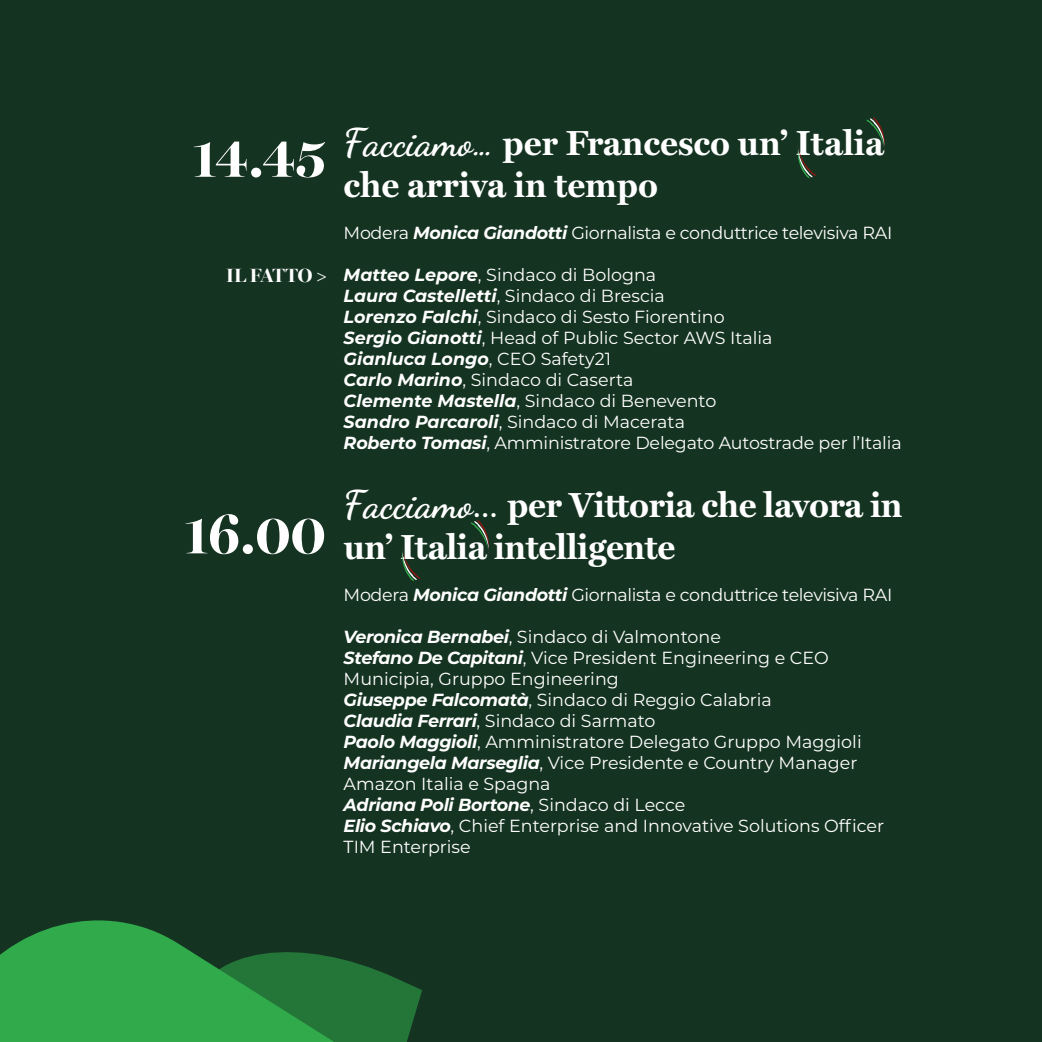
<style>
.page{position:relative;width:1042px;height:1042px;background:#153321}
.page>*{position:absolute;margin:0;border:0;box-sizing:border-box;transform-origin:0 0}
.t1{font:700 56px "Miller Banner";color:#fff}
.t2{font:700 35px/42px "Miller Text";letter-spacing:-.01em;color:#fff}
.t3{font:700 19.25px "Miller Banner";color:#fff}
.t4{font:17.5px/21px "Montserrat";color:#fff}
.t5{font:17.5px "Montserrat";letter-spacing:-.02em;color:#fff}
.s1{font-family:"Dancing Script";font-weight:400;font-size:38.5px}
.s2{font-weight:700;font-style:italic}
.s3{font-family:"Montserrat";font-weight:400;font-size:38.5px}
</style>
<div class="page">
<svg style="left:0;top:920px;width:422px;height:122px;fill:#30aa4b"></svg>
<svg style="left:402px;top:548px;width:18px;height:33px"></svg>
<svg style="left:471px;top:520px;width:18px;height:33px"></svg>
<svg style="left:797px;top:145px;width:19px;height:33px"></svg>
<svg style="left:866px;top:117px;width:19px;height:33px"></svg>
<h1 class="t1" style="left:192px;top:124px;width:135px">14.45</h1>
<p class="t3" style="left:226px;top:264px;width:102px">IL FATTO &gt;</p>
<h1 class="t1" style="left:184px;top:500px;width:143px">16.00</h1>
<h2 class="t2" style="left:344px;top:121px;width:542px"><span class="s1">Facciamo…</span> per Francesco un’ Italia che arriva in tempo</h2>
<p class="t5" style="left:344px;top:221px;width:550px">Modera <span class="s2">Monica Giandotti</span> Giornalista e conduttrice televisiva RAI</p>
<p class="t4" style="left:344px;top:264px;width:559px"><span class="s2">Matteo Lepore</span>, Sindaco di Bologna<br><span class="s2">Laura Castelletti</span>, Sindaco di Brescia<br><span class="s2">Lorenzo Falchi</span>, Sindaco di Sesto Fiorentino<br><span class="s2">Sergio Gianotti</span>, Head of Public Sector AWS Italia<br><span class="s2">Gianluca Longo</span>, CEO Safety21<br><span class="s2">Carlo Marino</span>, Sindaco di Caserta<br><span class="s2">Clemente Mastella</span>, Sindaco di Benevento<br><span class="s2">Sandro Parcaroli</span>, Sindaco di Macerata<br><span class="s2">Roberto Tomasi</span>, Amministratore Delegato Autostrade per l’Italia</p>
<h2 class="t2" style="left:344px;top:482px;width:560px"><span class="s1">Facciamo</span><span class="s3">…</span> per Vittoria che lavora in un’ Italia intelligente</h2>
<p class="t5" style="left:344px;top:582px;width:550px">Modera <span class="s2">Monica Giandotti</span> Giornalista e conduttrice televisiva RAI</p>
<p class="t4" style="left:344px;top:625px;width:542px"><span class="s2">Veronica Bernabei</span>, Sindaco di Valmontone<br><span class="s2">Stefano De Capitani</span>, Vice President Engineering e CEO Municipia, Gruppo Engineering<br><span class="s2">Giuseppe Falcomatà</span>, Sindaco di Reggio Calabria<br><span class="s2">Claudia Ferrari</span>, Sindaco di Sarmato<br><span class="s2">Paolo Maggioli</span>, Amministratore Delegato Gruppo Maggioli <span class="s2">Mariangela Marseglia</span>, Vice Presidente e Country Manager Amazon Italia e Spagna<br><span class="s2">Adriana Poli Bortone</span>, Sindaco di Lecce<br><span class="s2">Elio Schiavo</span>, Chief Enterprise and Innovative Solutions Officer TIM Enterprise</p>
</div>
